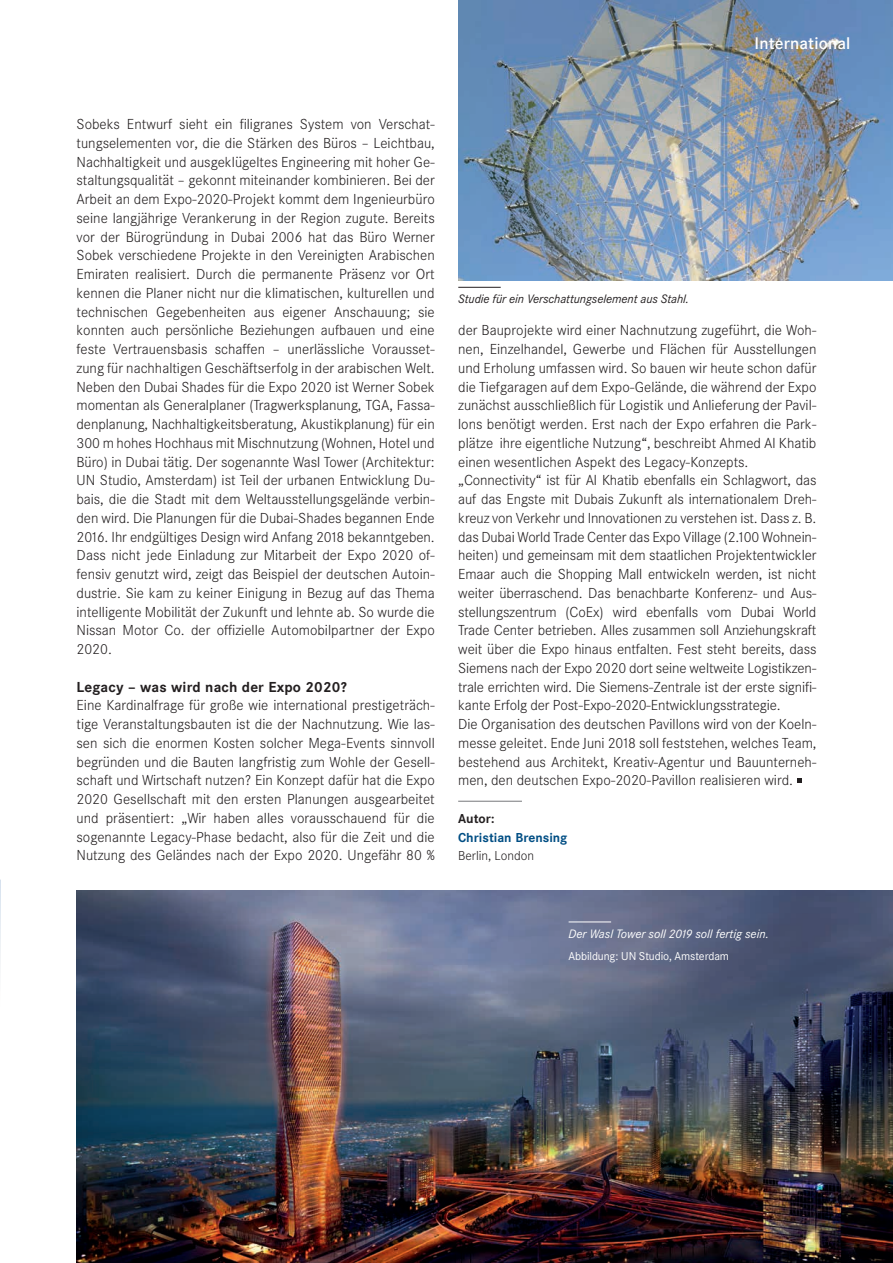
<style>
.page{position:relative;width:893px;height:1263px;background:#fff}
.page>*{position:absolute;margin:0;border:0;box-sizing:border-box;transform-origin:0 0}
.t1{font:500 16.5px "Corporate SBQ";letter-spacing:.01em;color:#fff}
.t2{font:300 14.25px/18.8px "Corporate SBQ";letter-spacing:-.005em;color:#231f20;text-align:justify}
.t3{font:700 14.25px "Corporate SBQ";letter-spacing:.01em;color:#231f20}
.t4{font:700 12.75px "Corporate SBQ";color:#014e84}
.t5{font:300 12.75px "Corporate SBQ";color:#231f20}
.t6{font:700 12.75px "Corporate SBQ";color:#231f20}
.t7{font:italic 12px "Corporate SBQ";letter-spacing:-.005em;color:#231f20}
.t8{font:italic 12px "Corporate SBQ";color:#fff}
.t9{font:11.25px "Corporate SBQ";letter-spacing:-.01em;color:#fff}
</style>
<div class="page">
<img style="left:0;top:879px;width:1px;height:85px">
<hr style="left:458px;top:801px;width:64px;height:1px;background:#76787b">
<svg style="left:797px;top:778px;width:4px;height:5px"></svg>
<img style="left:458px;top:0;width:435px;height:280px">
<img style="left:77px;top:890px;width:816px;height:373px">
<hr style="left:458px;top:287px;width:43px;height:1px;background:#231f20">
<hr style="left:569px;top:922px;width:42px;height:1px;background:#fff">
<p class="t1" style="left:754px;top:33px;width:97px">International</p>
<p class="t2" style="left:77px;top:115px;width:360px">Sobeks Entwurf sieht ein filigranes System von Verschat&shy;tungselementen vor, die die Stärken des Büros – Leichtbau, Nachhaltigkeit und ausgeklügeltes Engineering mit hoher Ge&shy;staltungsqualität – gekonnt miteinander kombinieren. Bei der Arbeit an dem Expo-2020-Projekt kommt dem Ingenieurbüro seine langjährige Verankerung in der Region zugute. Bereits vor der Bürogründung in Dubai 2006 hat das Büro Werner Sobek verschiedene Projekte in den Vereinigten Arabischen Emiraten realisiert. Durch die permanente Präsenz vor Ort kennen die Planer nicht nur die klimatischen, kulturellen und technischen Gegebenheiten aus eigener Anschauung; sie konnten auch persönliche Beziehungen aufbauen und eine feste Vertrauensbasis schaffen – unerlässliche Vorausset&shy;zung für nachhaltigen Geschäftserfolg in der arabischen Welt.<br>Neben den Dubai Shades für die Expo 2020 ist Werner Sobek momentan als Generalplaner (Tragwerksplanung, TGA, Fassa&shy;denplanung, Nachhaltigkeitsberatung, Akustikplanung) für ein 300 m hohes Hochhaus mit Mischnutzung (Wohnen, Hotel und Büro) in Dubai tätig. Der sogenannte Wasl Tower (Architektur:<br>UN Studio, Amsterdam) ist Teil der urbanen Entwicklung Du&shy;bais, die die Stadt mit dem Weltausstellungsgelände verbin&shy;den wird. Die Planungen für die Dubai-Shades begannen Ende 2016. Ihr endgültiges Design wird Anfang 2018 bekanntgeben.<br>Dass nicht jede Einladung zur Mitarbeit der Expo 2020 of&shy;fensiv genutzt wird, zeigt das Beispiel der deutschen Autoin&shy;dustrie. Sie kam zu keiner Einigung in Bezug auf das Thema intelligente Mobilität der Zukunft und lehnte ab. So wurde die Nissan Motor Co. der offizielle Automobilpartner der Expo 2020.</p>
<p class="t3" style="left:77px;top:678px;width:272px">Legacy – was wird nach der Expo 2020?</p>
<p class="t2" style="left:77px;top:696px;width:360px">Eine Kardinalfrage für große wie international prestigeträch&shy;tige Veranstaltungsbauten ist die der Nachnutzung. Wie las&shy;sen sich die enormen Kosten solcher Mega-Events sinnvoll begründen und die Bauten langfristig zum Wohle der Gesell&shy;schaft und Wirtschaft nutzen? Ein Konzept dafür hat die Expo 2020 Gesellschaft mit den ersten Planungen ausgearbeitet und präsentiert: „Wir haben alles vorausschauend für die sogenannte Legacy-Phase bedacht, also für die Zeit und die Nutzung des Geländes nach der Expo 2020. Ungefähr 80 %</p>
<p class="t7" style="left:458px;top:292px;width:232px">Studie für ein Verschattungselement aus Stahl.</p>
<p class="t2" style="left:458px;top:321px;width:360px;text-align:left">der Bauprojekte wird einer Nachnutzung zugeführt, die Woh&shy;nen, Einzelhandel, Gewerbe und Flächen für Ausstellungen und Erholung umfassen wird. So bauen wir heute schon dafür die Tiefgaragen auf dem Expo-Gelände, die während der Expo zunächst ausschließlich für Logistik und Anlieferung der Pavil&shy;lons benötigt werden. Erst nach der Expo erfahren die Park&shy;plätze ihre eigentliche Nutzung“, beschreibt Ahmed Al Khatib einen wesentlichen Aspekt des Legacy-Konzepts. „Connectivity“ ist für Al Khatib ebenfalls ein Schlagwort, das auf das Engste mit Dubais Zukunft als internationalem Dreh&shy;kreuz von Verkehr und Innovationen zu verstehen ist. Dass z. B. das Dubai World Trade Center das Expo Village (2.100 Wohnein&shy;heiten) und gemeinsam mit dem staatlichen Projektentwickler Emaar auch die Shopping Mall entwickeln werden, ist nicht weiter überraschend. Das benachbarte Konferenz- und Aus&shy;stellungszentrum (CoEx) wird ebenfalls vom Dubai World Trade Center betrieben. Alles zusammen soll Anziehungskraft weit über die Expo hinaus entfalten. Fest steht bereits, dass Siemens nach der Expo 2020 dort seine weltweite Logistikzen&shy;trale errichten wird. Die Siemens-Zentrale ist der erste signifi&shy;kante Erfolg der Post-Expo-2020-Entwicklungsstrategie.<br>Die Organisation des deutschen Pavillons wird von der Koeln&shy;messe geleitet. Ende Juni 2018 soll feststehen, welches Team, bestehend aus Architekt, Kreativ-Agentur und Bauunterneh&shy;men, den deutschen Expo-2020-Pavillon realisieren wird.</p>
<p class="t6" style="left:458px;top:811px;width:38px">Autor:</p>
<p class="t4" style="left:458px;top:829px;width:111px">Christian Brensing</p>
<p class="t5" style="left:458px;top:848px;width:77px">Berlin, London</p>
<p class="t8" style="left:568px;top:926px;width:202px">Der Wasl Tower soll 2019 soll fertig sein.</p>
<p class="t9" style="left:568px;top:949px;width:162px">Abbildung: UN Studio, Amsterdam</p>
</div>
